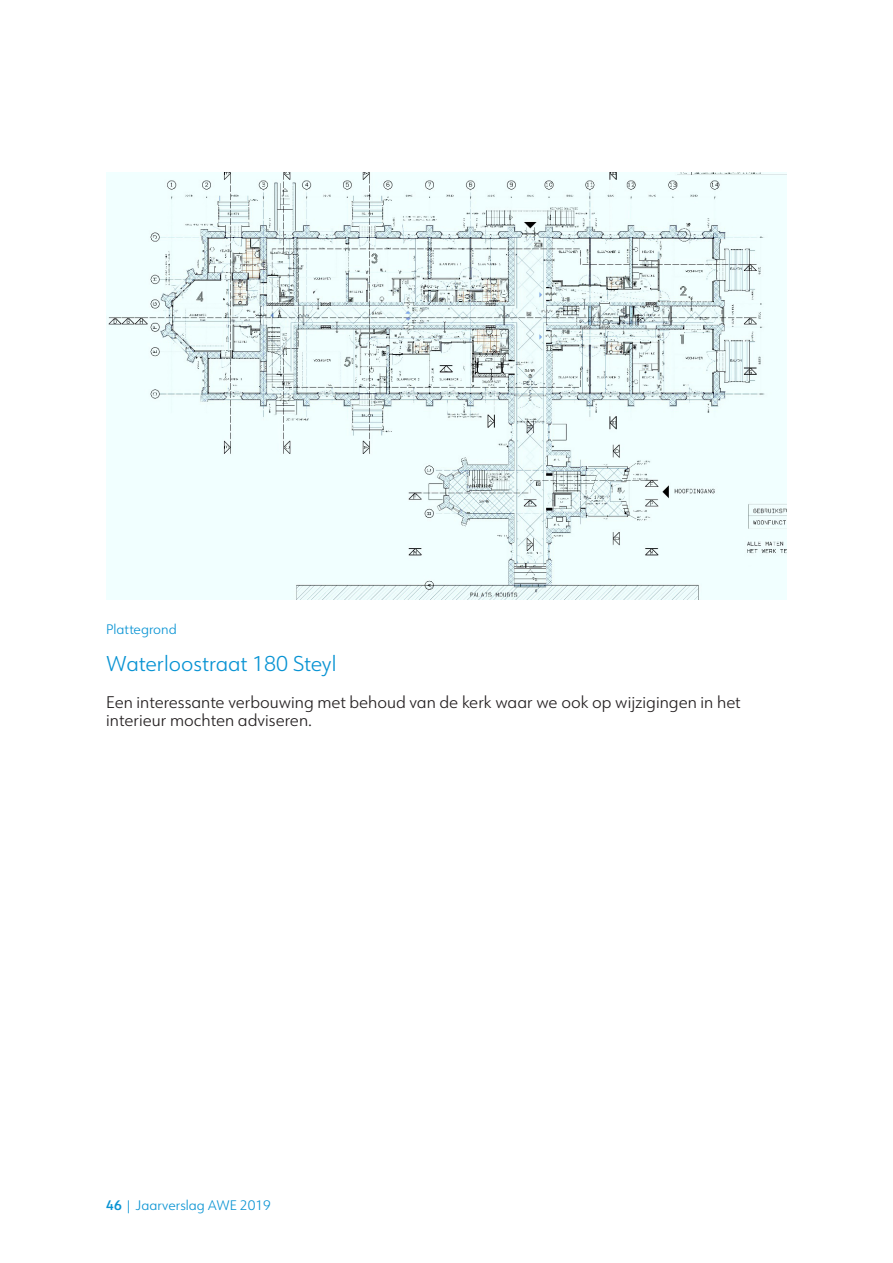
<style>
.page{position:relative;width:893px;height:1263px;background:#fff}
.page>*{position:absolute;margin:0;border:0;box-sizing:border-box;transform-origin:0 0}
.t1{font:300 21px "URW Form";color:#0893d3}
.t2{font:300 16.5px/18.5px "URW Form";color:#231f20}
.t3{font:300 13.5px "URW Form";color:#0893d3}
.s1{font-weight:600}
</style>
<div class="page">
<img style="left:106px;top:173px;width:681px;height:426px">
<p class="t3" style="left:106px;top:620px;width:72px">Plattegrond</p>
<p class="t1" style="left:106px;top:650px;width:232px">Waterloostraat 180 Steyl</p>
<p class="t2" style="left:106px;top:692px;width:636px">Een interessante verbouwing met behoud van de kerk waar we ook op wijzigingen in het interieur mochten adviseren.</p>
<p class="t3" style="left:106px;top:1196px;width:166px"><span class="s1">46</span> | Jaarverslag AWE 2019</p>
</div>
